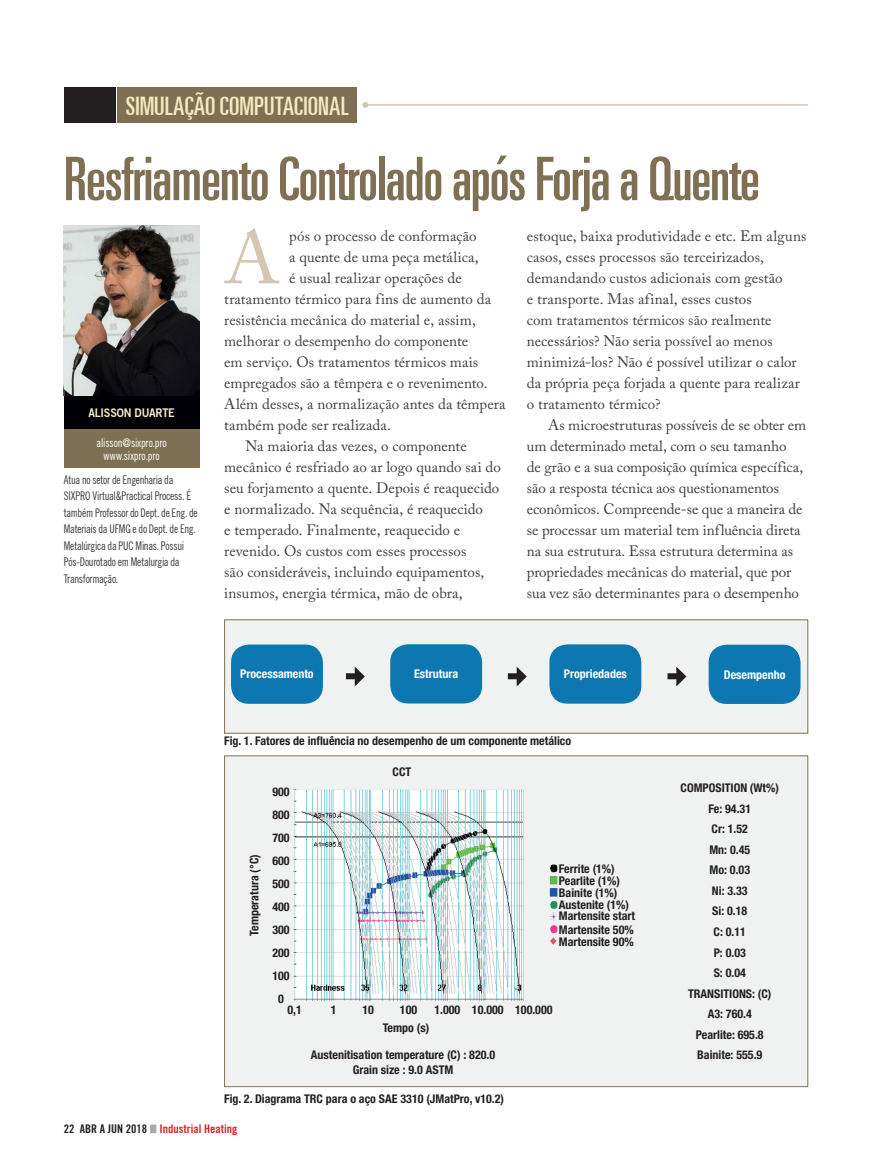
<style>
.page{position:relative;width:872px;height:1170px;background:#fff}
.page>*{position:absolute;margin:0;border:0;box-sizing:border-box;transform-origin:0 0}
._2016_-_parágrafo_ca{font:74.1px "Adobe Caslon Pro";color:#d5c6b4}
.titulo{font:ultra-condensed 60px "Univers LT";letter-spacing:-.02em;color:#807053}
.t1{font:ultra-condensed 25.5px "Univers LT";color:#f5eabf}
._2016_-_parágrafo_ca-2{font:15px/21px "Adobe Caslon Pro";letter-spacing:.005em;color:#3e3e3f}
.IH-Caption_2015{font:700 condensed 12px "Helvetica Neue LT Pro";color:#231f20}
.t2{font:condensed 12px/16.5px "Trade Gothic No.18";letter-spacing:-.025em;color:#3e3e3f;scale:.9 1}
.IH-Caption_2015-2{font:700 condensed 12px "Helvetica Neue LT Pro";color:#fff}
.t3{font:condensed 12px "Trade Gothic No.18";letter-spacing:-.005em;color:#fff;scale:.9 1}
.t4{font:700 condensed 12px "Trade Gothic No.20";color:#d1232a}
.t5{font:700 12px "Trade Gothic No.2";letter-spacing:-.015em;color:#f9f0c7;scale:.9 1}
.s1{color:#231f20}
</style>
<div class="page">
<div style="left:117px;top:87px;width:240px;height:36px;background:#807053"></div>
<div style="left:64px;top:87px;width:52px;height:36px;background:#231f20"></div>
<hr style="left:365px;top:104px;width:443px;height:2px;background:#d5c7b6">
<svg style="left:362px;top:102px;width:6px;height:6px"></svg>
<div style="left:150px;top:1124px;width:6px;height:9px;background:#a7aaaa;border:2px solid #a7aaaa"></div>
<div style="left:64px;top:395px;width:136px;height:34px;background:#000006"></div>
<div style="left:64px;top:429px;width:136px;height:39px;background:#807053"></div>
<img style="left:64px;top:226px;width:136px;height:169px">
<div style="left:224px;top:619px;width:584px;height:114px;background:#f0f2f2;border:1px solid #807053"></div>
<div style="left:667px;top:673px;width:10px;height:6px;background:#231f20"></div>
<svg style="left:675px;top:666px;width:12px;height:21px"></svg>
<svg style="left:516px;top:666px;width:11px;height:21px"></svg>
<div style="left:508px;top:673px;width:10px;height:6px;background:#231f20"></div>
<svg style="left:354px;top:666px;width:11px;height:21px"></svg>
<div style="left:346px;top:673px;width:10px;height:6px;background:#231f20"></div>
<div style="left:231px;top:644px;width:92px;height:59px;background:#0c77b0;border-radius:18px"></div>
<div style="left:390px;top:644px;width:92px;height:59px;background:#0c77b0;border-radius:18px"></div>
<div style="left:549px;top:644px;width:92px;height:59px;background:#0c77b0;border-radius:18px"></div>
<div style="left:708px;top:644px;width:92px;height:60px;background:#0c77b0;border-radius:18px"></div>
<div style="left:224px;top:755px;width:584px;height:331px;background:#f0f2f2;border:1px solid #807053"></div>
<img style="left:291px;top:789px;width:267px;height:212px">
<h3 class="t1" style="left:126px;top:91px;width:224px">SIMULAÇÃO COMPUTACIONAL</h3>
<p class="titulo" style="left:64px;top:145px;width:697px">Resfriamento Controlado após Forja a Quente</p>
<p class="_2016_-_parágrafo_ca" style="left:224px;top:214px;width:57px">A</p>
<p class="_2016_-_parágrafo_ca-2" style="left:289px;top:225px;width:189px">pós o processo de conformação</p>
<p class="_2016_-_parágrafo_ca-2" style="left:289px;top:246px;width:191px">a quente de uma peça metálica,</p>
<p class="_2016_-_parágrafo_ca-2" style="left:289px;top:267px;width:174px">é usual realizar operações de</p>
<p class="_2016_-_parágrafo_ca-2" style="left:224px;top:288px;width:268px">tratamento térmico para fins de aumento da</p>
<p class="_2016_-_parágrafo_ca-2" style="left:224px;top:309px;width:253px">resistência mecânica do material e, assim,</p>
<p class="_2016_-_parágrafo_ca-2" style="left:224px;top:330px;width:245px">melhorar o desempenho do componente</p>
<p class="_2016_-_parágrafo_ca-2" style="left:224px;top:351px;width:255px">em serviço. Os tratamentos térmicos mais</p>
<p class="_2016_-_parágrafo_ca-2" style="left:224px;top:372px;width:265px">empregados são a têmpera e o revenimento.</p>
<p class="_2016_-_parágrafo_ca-2" style="left:224px;top:393px;width:283px">Além desses, a normalização antes da têmpera</p>
<p class="_2016_-_parágrafo_ca-2" style="left:224px;top:414px;width:168px">também pode ser realizada.</p>
<p class="_2016_-_parágrafo_ca-2" style="left:224px;top:435px;width:278px;text-indent:21px">Na maioria das vezes, o componente mecânico é resfriado ao ar logo quando sai do seu forjamento a quente. Depois é reaquecido e normalizado. Na sequência, é reaquecido<br>e temperado. Finalmente, reaquecido e revenido. Os custos com esses processos<br>são consideráveis, incluindo equipamentos, insumos, energia térmica, mão de obra,</p>
<p class="_2016_-_parágrafo_ca-2" style="left:527px;top:225px;width:281px">estoque, baixa produtividade e etc. Em alguns casos, esses processos são terceirizados, demandando custos adicionais com gestão<br>e transporte. Mas afinal, esses custos<br>com tratamentos térmicos são realmente necessários? Não seria possível ao menos minimizá-los? Não é possível utilizar o calor da própria peça forjada a quente para realizar o tratamento térmico?</p>
<p class="_2016_-_parágrafo_ca-2" style="left:527px;top:414px;width:281px;text-indent:21px">As microestruturas possíveis de se obter em um determinado metal, com o seu tamanho<br>de grão e a sua composição química específica, são a resposta técnica aos questionamentos econômicos. Compreende-se que a maneira de se processar um material tem influência direta na sua estrutura. Essa estrutura determina as propriedades mecânicas do material, que por sua vez são determinantes para o desempenho</p>
<p class="t5" style="left:88px;top:405px;width:98px">ALISSON DUARTE</p>
<p class="t3" style="left:97px;top:435px;width:79px">alisson@sixpro.pro</p>
<p class="t3" style="left:104px;top:448px;width:64px">www.sixpro.pro</p>
<p class="t2" style="left:64px;top:471px;width:150px">Atua no setor de Engenharia da<br>SIXPRO Virtual&amp;Practical Process. É também Professor do Dept. de Eng. de<br>Materiais da UFMG e do Dept. de Eng.<br>Metalúrgica da PUC Minas. Possui<br>Pós-Dourotado em Metalurgia da<br>Transformação.</p>
<p class="IH-Caption_2015-2" style="left:240px;top:667px;width:75px">Processamento</p>
<p class="IH-Caption_2015-2" style="left:414px;top:666px;width:45px">Estrutura</p>
<p class="IH-Caption_2015-2" style="left:564px;top:666px;width:65px">Propriedades</p>
<p class="IH-Caption_2015-2" style="left:724px;top:667px;width:63px">Desempenho</p>
<p class="IH-Caption_2015" style="left:224px;top:734px;width:348px">Fig. 1. Fatores de influência no desempenho de um componente metálico</p>
<p class="IH-Caption_2015" style="left:247px;top:935px;width:83px;rotate:-90deg">Temperatura (°C)</p>
<p class="IH-Caption_2015" style="left:272px;top:784px;width:19px">900</p>
<p class="IH-Caption_2015" style="left:272px;top:807px;width:19px">800</p>
<p class="IH-Caption_2015" style="left:272px;top:830px;width:19px">700</p>
<p class="IH-Caption_2015" style="left:272px;top:853px;width:19px">600</p>
<p class="IH-Caption_2015" style="left:272px;top:876px;width:19px">500</p>
<p class="IH-Caption_2015" style="left:272px;top:899px;width:19px">400</p>
<p class="IH-Caption_2015" style="left:272px;top:922px;width:19px">300</p>
<p class="IH-Caption_2015" style="left:272px;top:945px;width:19px">200</p>
<p class="IH-Caption_2015" style="left:272px;top:968px;width:19px">100</p>
<p class="IH-Caption_2015" style="left:278px;top:991px;width:7px">0</p>
<p class="IH-Caption_2015" style="left:392px;top:764px;width:20px">CCT</p>
<p class="IH-Caption_2015" style="left:559px;top:861px;width:57px">Ferrite (1%)</p>
<p class="IH-Caption_2015" style="left:559px;top:873px;width:63px">Pearlite (1%)</p>
<p class="IH-Caption_2015" style="left:559px;top:885px;width:60px">Bainite (1%)</p>
<p class="IH-Caption_2015" style="left:559px;top:897px;width:72px">Austenite (1%)</p>
<p class="IH-Caption_2015" style="left:559px;top:908px;width:78px">Martensite start</p>
<p class="IH-Caption_2015" style="left:559px;top:922px;width:76px">Martensite 50%</p>
<p class="IH-Caption_2015" style="left:559px;top:934px;width:76px">Martensite 90%</p>
<p class="IH-Caption_2015" style="left:287px;top:1002px;width:16px">0,1</p>
<p class="IH-Caption_2015" style="left:331px;top:1002px;width:7px">1</p>
<p class="IH-Caption_2015" style="left:362px;top:1002px;width:13px">10</p>
<p class="IH-Caption_2015" style="left:400px;top:1002px;width:19px">100</p>
<p class="IH-Caption_2015" style="left:434px;top:1002px;width:120px">1.000 10.000 100.000</p>
<p class="IH-Caption_2015" style="left:383px;top:1020px;width:48px">Tempo (s)</p>
<p class="IH-Caption_2015" style="left:311px;top:1046px;width:186px">Austenitisation temperature (C) : 820.0</p>
<p class="IH-Caption_2015" style="left:353px;top:1061px;width:102px">Grain size : 9.0 ASTM</p>
<p class="IH-Caption_2015" style="left:224px;top:1091px;width:281px">Fig. 2. Diagrama TRC para o aço SAE 3310 (JMatPro, v10.2)</p>
<p class="t4" style="left:64px;top:1121px;width:175px"><span class="s1">22 ABR A JUN 2018</span> Industrial Heating</p>
<p class="IH-Caption_2015" style="left:680px;top:780px;width:100px">COMPOSITION (Wt%)</p>
<p class="IH-Caption_2015" style="left:708px;top:801px;width:44px">Fe: 94.31</p>
<p class="IH-Caption_2015" style="left:711px;top:821px;width:38px">Cr: 1.52</p>
<p class="IH-Caption_2015" style="left:709px;top:842px;width:42px">Mn: 0.45</p>
<p class="IH-Caption_2015" style="left:709px;top:862px;width:42px">Mo: 0.03</p>
<p class="IH-Caption_2015" style="left:712px;top:883px;width:37px">Ni: 3.33</p>
<p class="IH-Caption_2015" style="left:712px;top:903px;width:37px">Si: 0.18</p>
<p class="IH-Caption_2015" style="left:713px;top:924px;width:34px">C: 0.11</p>
<p class="IH-Caption_2015" style="left:713px;top:944px;width:34px">P: 0.03</p>
<p class="IH-Caption_2015" style="left:713px;top:965px;width:34px">S: 0.04</p>
<p class="IH-Caption_2015" style="left:688px;top:986px;width:85px">TRANSITIONS: (C)</p>
<p class="IH-Caption_2015" style="left:707px;top:1006px;width:46px">A3: 760.4</p>
<p class="IH-Caption_2015" style="left:696px;top:1027px;width:69px">Pearlite: 695.8</p>
<p class="IH-Caption_2015" style="left:697px;top:1047px;width:66px">Bainite: 555.9</p>
</div>
